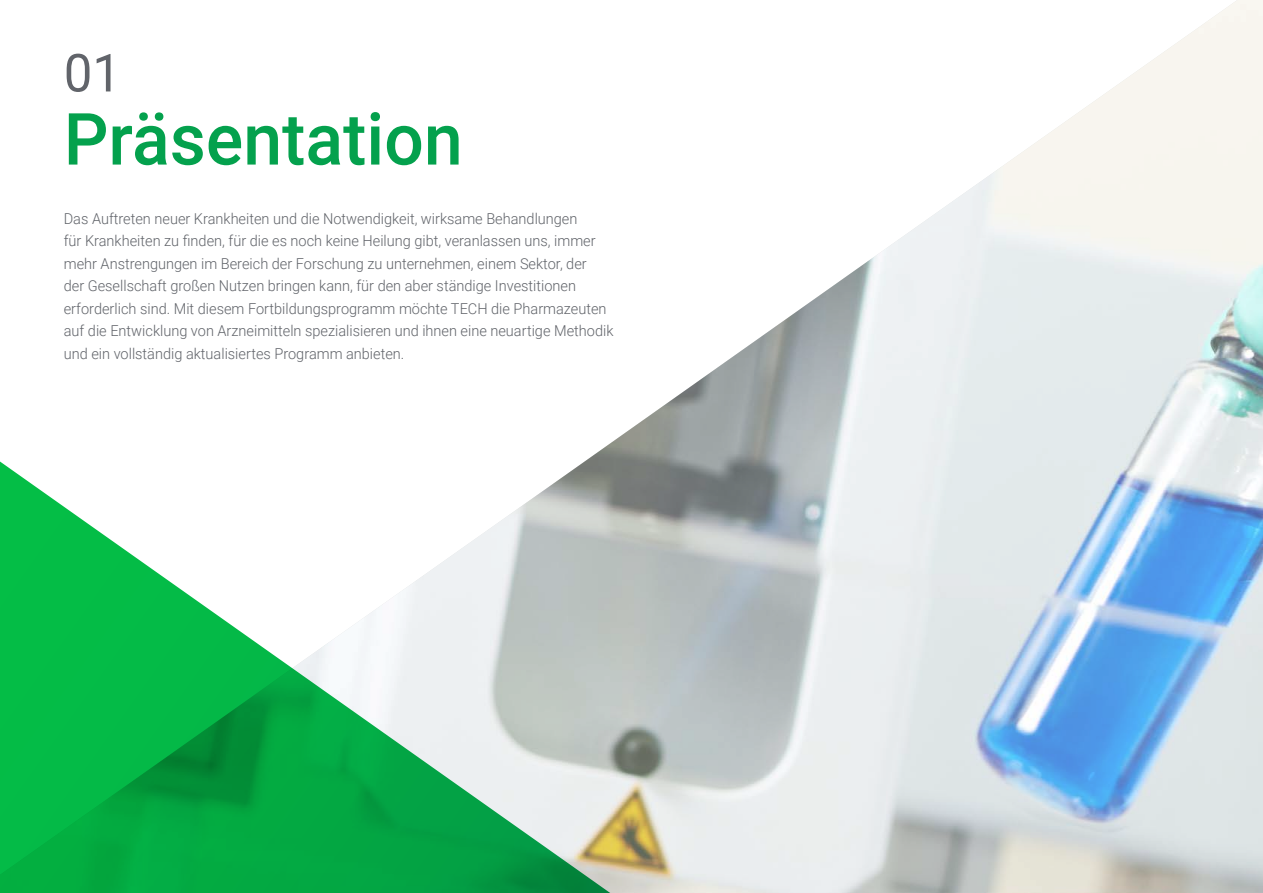
<style>
.page{position:relative;width:1263px;height:893px;background:#fff}
.page>*{position:absolute;margin:0;border:0;box-sizing:border-box;transform-origin:0 0}
.t1{font:500 72px "Roboto";color:#04a14d}
.t2{font:52.5px "Roboto";color:#61646a}
.t3{font:300 15px/22.5px "Roboto";color:#61646a}
</style>
<div class="page">
<img style="left:606px;top:0;width:657px;height:893px">
<svg style="left:0;top:446px;width:640px;height:447px"></svg>
<h2 class="t2" style="left:64px;top:36px;width:59px">01</h2>
<h1 class="t1" style="left:64px;top:89px;width:400px">Präsentation</h1>
<p class="t3" style="left:64px;top:207px;width:551px">Das Auftreten neuer Krankheiten und die Notwendigkeit, wirksame Behandlungen<br>für Krankheiten zu finden, für die es noch keine Heilung gibt, veranlassen uns, immer mehr Anstrengungen im Bereich der Forschung zu unternehmen, einem Sektor, der<br>der Gesellschaft großen Nutzen bringen kann, für den aber ständige Investitionen erforderlich sind. Mit diesem Fortbildungsprogramm möchte TECH die Pharmazeuten auf die Entwicklung von Arzneimitteln spezialisieren und ihnen eine neuartige Methodik und ein vollständig aktualisiertes Programm anbieten.</p>
</div>
